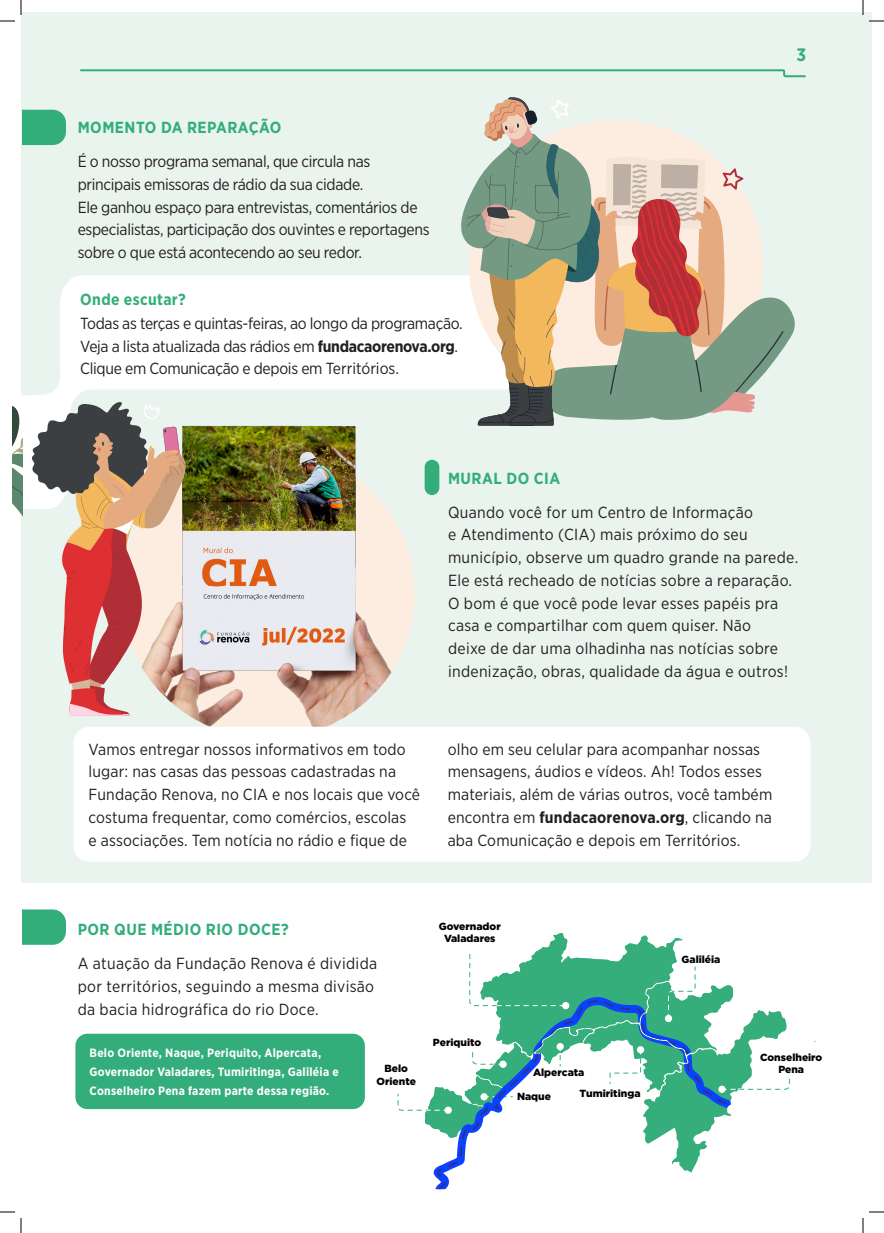
<style>
.page{position:relative;width:884px;height:1233px;background:#fff}
.page>*{position:absolute;margin:0;border:0;box-sizing:border-box;transform-origin:0 0}
.t1{font:700 18px "Gotham Narrow";color:#33ae7b}
.t2{font:16px/22.7px "Gotham Narrow";letter-spacing:.01em;color:#231f20}
.t3{font:16px/22.7px "Gotham Narrow";letter-spacing:-.02em;color:#231f20}
.t4{font:700 16px "Gotham Narrow";letter-spacing:.03em;color:#33ae7b}
.t5{font:700 12px/18.7px "Gotham Narrow";letter-spacing:.02em;color:#fff}
.t6{font:900 10.3px/12.4px "Gotham";color:#000;text-align:center}
.s1{font-weight:700}
</style>
<div class="page">
<div style="left:21px;top:12px;width:850px;height:1208px;background:#e9f4ee"></div>
<div style="left:21px;top:882px;width:850px;height:338px;background:#fff"></div>
<svg style="left:397px;top:932px;width:393px;height:257px"></svg>
<svg style="left:80px;top:69px;width:726px;height:9px"></svg>
<svg style="left:21px;top:275px;width:437px;height:234px;fill:#fff"></svg>
<img style="left:186px;top:448px;width:229px;height:278px">
<img style="left:186px;top:401px;width:220px;height:184px">
<div style="left:22px;top:110px;width:44px;height:35px;background:#33ae7b"></div>
<svg style="left:22px;top:909px;width:44px;height:36px"></svg>
<div style="left:425px;top:460px;width:14px;height:35px;background:#33ae7b;border-radius:7px"></div>
<svg style="left:458px;top:97px;width:337px;height:329px"></svg>
<svg style="left:31px;top:401px;width:155px;height:315px"></svg>
<div style="left:75px;top:1033px;width:290px;height:76px;background:#33ae7b;border-radius:12px"></div>
<div style="left:73px;top:726px;width:737px;height:135px;background:#fff;border-radius:16px"></div>
<svg style="left:12px;top:405px;width:10px;height:110px"></svg>
<svg style="left:0;top:1211px;width:15px;height:1px"></svg>
<svg style="left:869px;top:1211px;width:15px;height:1px"></svg>
<svg style="left:0;top:0;width:22px;height:22px"></svg>
<svg style="left:20px;top:1218px;width:2px;height:15px"></svg>
<svg style="left:862px;top:0;width:22px;height:22px"></svg>
<svg style="left:862px;top:1218px;width:2px;height:15px"></svg>
<p class="t4" style="left:78px;top:117px;width:205px">MOMENTO DA REPARAÇÃO</p>
<p class="t3" style="left:78px;top:150px;width:353px">É o nosso programa semanal, que circula nas principais emissoras de rádio da sua cidade.<br>Ele ganhou espaço para entrevistas, comentários de especialistas, participação dos ouvintes e reportagens sobre o que está acontecendo ao seu redor.</p>
<p class="t4" style="left:80px;top:289px;width:107px">Onde escutar?</p>
<p class="t3" style="left:80px;top:312px;width:384px">Todas as terças e quintas-feiras, ao longo da programação.<br>Veja a lista atualizada das rádios em <span class="s1">fundacaorenova.org</span>.<br>Clique em Comunicação e depois em Territórios.</p>
<p class="t1" style="left:796px;top:43px;width:11px">3</p>
<p class="t4" style="left:448px;top:468px;width:114px">MURAL DO CIA</p>
<p class="t2" style="left:448px;top:500px;width:352px">Quando você for um Centro de Informação<br>e Atendimento (CIA) mais próximo do seu município, observe um quadro grande na parede.<br>Ele está recheado de notícias sobre a reparação.<br>O bom é que você pode levar esses papéis pra casa e compartilhar com quem quiser. Não<br>deixe de dar uma olhadinha nas notícias sobre indenização, obras, qualidade da água e outros!</p>
<p class="t2" style="left:89px;top:737px;width:333px">Vamos entregar nossos informativos em todo lugar: nas casas das pessoas cadastradas na Fundação Renova, no CIA e nos locais que você costuma frequentar, como comércios, escolas<br>e associações. Tem notícia no rádio e fique de</p>
<p class="t2" style="left:448px;top:737px;width:326px">olho em seu celular para acompanhar nossas mensagens, áudios e vídeos. Ah! Todos esses materiais, além de várias outros, você também encontra em <span class="s1">fundacaorenova.org</span>, clicando na aba Comunicação e depois em Territórios.</p>
<p class="t4" style="left:78px;top:919px;width:213px">POR QUE MÉDIO RIO DOCE?</p>
<p class="t2" style="left:78px;top:952px;width:301px">A atuação da Fundação Renova é dividida por territórios, seguindo a mesma divisão da bacia hidrográfica do rio Doce.</p>
<p class="t5" style="left:90px;top:1043px;width:251px">Belo Oriente, Naque, Periquito, Alpercata,<br>Governador Valadares, Tumiritinga, Galiléia e<br>Conselheiro Pena fazem parte dessa região.</p>
<p class="t6" style="left:377px;top:1062px;width:41px">Belo<br>Oriente</p>
<p class="t6" style="left:439px;top:920px;width:64px">Governador<br>Valadares</p>
<p class="t6" style="left:681px;top:952px;width:41px">Galiléia</p>
<p class="t6" style="left:433px;top:1036px;width:50px">Periquito</p>
<p class="t6" style="left:760px;top:1050px;width:64px">Conselheiro</p>
<p class="t6" style="left:533px;top:1066px;width:53px">Alpercata</p>
<p class="t6" style="left:778px;top:1063px;width:27px">Pena</p>
<p class="t6" style="left:580px;top:1087px;width:62px">Tumiritinga</p>
<p class="t6" style="left:517px;top:1090px;width:36px">Naque</p>
</div>
